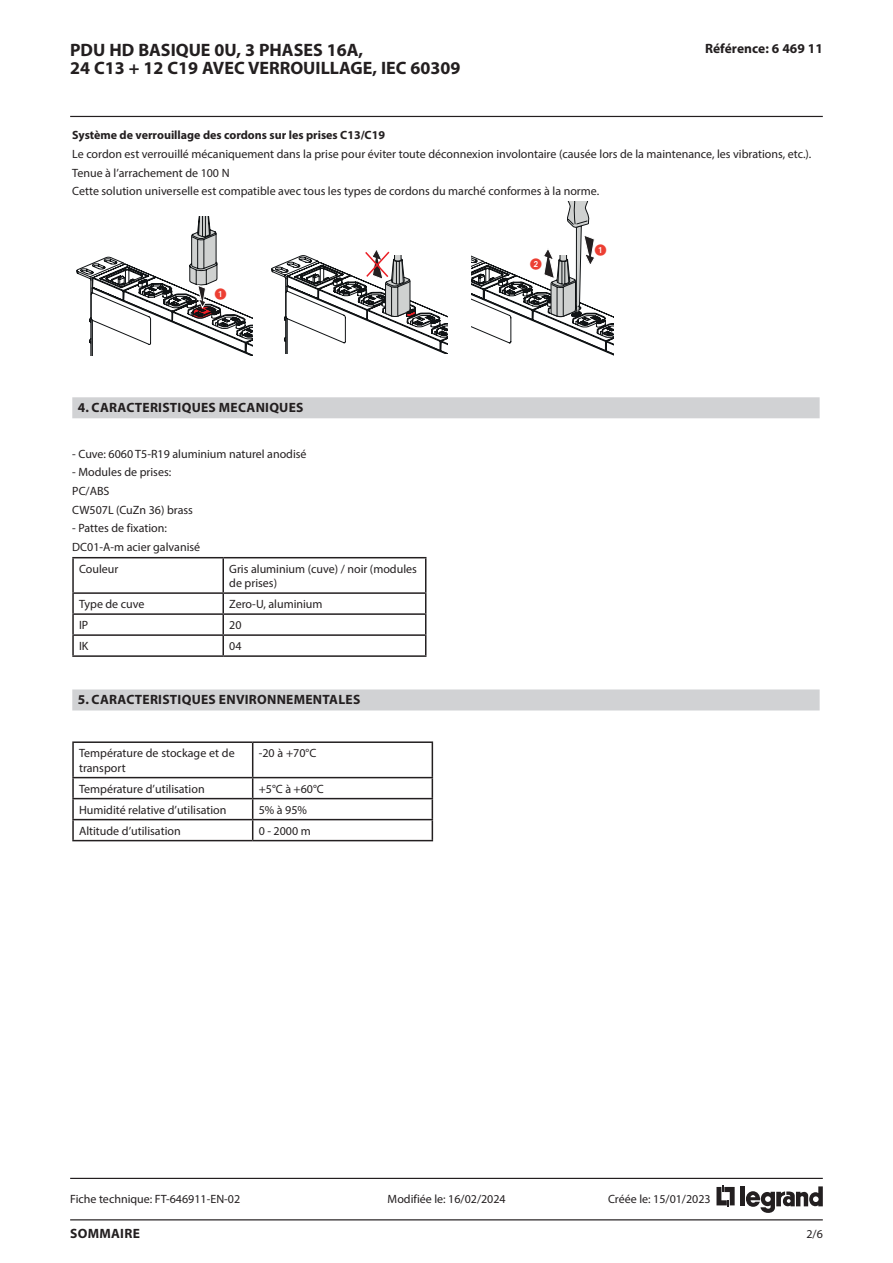
<style>
.page{position:relative;width:893px;height:1263px;background:#fff}
.page>*{position:absolute;margin:0;border:0;box-sizing:border-box;transform-origin:0 0}
.t1{font:700 18px/18px "Myriad Pro";color:#231f20}
.t2{font:700 13.5px "Myriad Pro";letter-spacing:.02em;color:#231f20}
.t3{font:700 13.5px "Myriad Pro";color:#231f20}
.Texte_courant{font:12px/14.4px "Myriad Pro";color:#231f20}
.Texte_Copy{font:12px/14.4px "Myriad Pro";color:#231f20}
.Texte_courant-2{font:700 12px "Myriad Pro";color:#231f20}
.t4{font:11.7px "European Pi One";color:#ec3f33}
</style>
<div class="page">
<hr style="left:70px;top:1219px;width:753px;height:1px;background:#231f20">
<hr style="left:70px;top:1178px;width:753px;height:1px;background:#231f20">
<hr style="left:70px;top:116px;width:753px;height:1px;background:#231f20">
<svg style="left:716px;top:1185px;width:19px;height:22px"></svg>
<hr style="left:741px;top:1186px;width:4px;height:20px;background:#231f20">
<svg style="left:746px;top:1186px;width:77px;height:27px"></svg>
<div style="left:72px;top:397px;width:748px;height:21px;background:#d1d2d4"></div>
<div style="left:72px;top:689px;width:748px;height:21px;background:#d1d2d4"></div>
<svg style="left:77px;top:216px;width:175px;height:139px"></svg>
<svg style="left:271px;top:250px;width:176px;height:104px"></svg>
<svg style="left:471px;top:202px;width:142px;height:154px"></svg>
<hr style="left:72px;top:557px;width:151px;height:1px;background:#231f20">
<hr style="left:72px;top:558px;width:2px;height:34px;background:#231f20">
<hr style="left:223px;top:557px;width:203px;height:1px;background:#231f20">
<hr style="left:222px;top:558px;width:2px;height:34px;background:#231f20">
<hr style="left:425px;top:558px;width:1px;height:34px;background:#231f20">
<hr style="left:72px;top:592px;width:151px;height:2px;background:#231f20">
<hr style="left:223px;top:592px;width:203px;height:2px;background:#231f20">
<hr style="left:72px;top:613px;width:151px;height:2px;background:#231f20">
<hr style="left:223px;top:613px;width:203px;height:2px;background:#231f20">
<hr style="left:72px;top:634px;width:151px;height:2px;background:#231f20">
<svg style="left:72px;top:594px;width:2px;height:61px"></svg>
<hr style="left:223px;top:634px;width:203px;height:2px;background:#231f20">
<svg style="left:222px;top:594px;width:2px;height:61px"></svg>
<svg style="left:425px;top:594px;width:1px;height:61px"></svg>
<hr style="left:72px;top:655px;width:151px;height:2px;background:#231f20">
<hr style="left:223px;top:655px;width:203px;height:2px;background:#231f20">
<hr style="left:72px;top:741px;width:181px;height:2px;background:#231f20">
<hr style="left:72px;top:743px;width:2px;height:34px;background:#231f20">
<hr style="left:253px;top:741px;width:180px;height:2px;background:#231f20">
<hr style="left:252px;top:743px;width:1px;height:34px;background:#231f20">
<hr style="left:432px;top:743px;width:1px;height:34px;background:#231f20">
<hr style="left:72px;top:777px;width:181px;height:1px;background:#231f20">
<hr style="left:72px;top:778px;width:2px;height:20px;background:#231f20">
<hr style="left:253px;top:777px;width:180px;height:1px;background:#231f20">
<hr style="left:72px;top:798px;width:181px;height:1px;background:#231f20">
<hr style="left:72px;top:799px;width:2px;height:20px;background:#231f20">
<hr style="left:253px;top:798px;width:180px;height:1px;background:#231f20">
<hr style="left:72px;top:819px;width:181px;height:1px;background:#231f20">
<hr style="left:72px;top:820px;width:2px;height:20px;background:#231f20">
<hr style="left:253px;top:819px;width:180px;height:1px;background:#231f20">
<svg style="left:252px;top:778px;width:1px;height:62px"></svg>
<svg style="left:432px;top:778px;width:1px;height:62px"></svg>
<hr style="left:72px;top:840px;width:181px;height:1px;background:#231f20">
<hr style="left:253px;top:840px;width:180px;height:1px;background:#231f20">
<h1 class="t1" style="left:70px;top:40px;width:392px">PDU HD BASIQUE 0U, 3 PHASES 16A,<br>24 C13 + 12 C19 AVEC VERROUILLAGE, IEC 60309</h1>
<p class="t3" style="left:705px;top:39px;width:119px">Référence: 6 469 11</p>
<p class="Texte_courant-2" style="left:72px;top:127px;width:314px">Système de verrouillage des cordons sur les prises C13/C19</p>
<p class="Texte_courant" style="left:72px;top:147px;width:741px">Le cordon est verrouillé mécaniquement dans la prise pour éviter toute déconnexion involontaire (causée lors de la maintenance, les vibrations, etc.).</p>
<p class="Texte_courant" style="left:72px;top:165px;width:159px">Tenue à l’arrachement de 100 N</p>
<p class="Texte_courant" style="left:72px;top:184px;width:528px">Cette solution universelle est compatible avec tous les types de cordons du marché conformes à la norme.</p>
<p class="t4" style="left:215px;top:287px;width:13px">1</p>
<p class="t2" style="left:78px;top:399px;width:227px">4. CARACTERISTIQUES MECANIQUES</p>
<p class="Texte_courant" style="left:72px;top:446px;width:236px">- Cuve: 6060 T5-R19 aluminium naturel anodisé</p>
<p class="Texte_courant" style="left:72px;top:465px;width:100px">- Modules de prises:</p>
<p class="Texte_courant" style="left:72px;top:484px;width:39px">PC/ABS</p>
<p class="Texte_courant" style="left:72px;top:502px;width:122px">CW507L (CuZn 36) brass</p>
<p class="Texte_courant" style="left:72px;top:521px;width:96px">- Pattes de fixation:</p>
<p class="Texte_courant" style="left:72px;top:539px;width:129px">DC01-A-m acier galvanisé</p>
<p class="Texte_courant" style="left:79px;top:561px;width:41px">Couleur</p>
<p class="Texte_courant" style="left:229px;top:561px;width:189px">Gris aluminium (cuve) / noir (modules de prises)</p>
<p class="Texte_courant" style="left:79px;top:597px;width:67px">Type de cuve</p>
<p class="Texte_courant" style="left:229px;top:597px;width:95px">Zero-U, aluminium</p>
<p class="Texte_courant" style="left:79px;top:618px;width:11px">IP</p>
<p class="Texte_courant" style="left:229px;top:618px;width:14px">20</p>
<p class="Texte_courant" style="left:79px;top:639px;width:11px">IK</p>
<p class="Texte_courant" style="left:229px;top:639px;width:14px">04</p>
<p class="t2" style="left:78px;top:691px;width:284px">5. CARACTERISTIQUES ENVIRONNEMENTALES</p>
<p class="Texte_Copy" style="left:79px;top:746px;width:157px">Température de stockage et de transport</p>
<p class="Texte_Copy" style="left:259px;top:746px;width:59px">-20 à +70°C</p>
<p class="Texte_Copy" style="left:79px;top:781px;width:127px">Température d’utilisation</p>
<p class="Texte_courant" style="left:259px;top:781px;width:67px">+5°C à +60°C</p>
<p class="Texte_courant" style="left:79px;top:802px;width:149px">Humidité relative d’utilisation</p>
<p class="Texte_courant" style="left:259px;top:802px;width:50px">5% à 95%</p>
<p class="Texte_courant" style="left:79px;top:823px;width:103px">Altitude d’utilisation</p>
<p class="Texte_courant" style="left:259px;top:823px;width:54px">0 - 2000 m</p>
<p class="t4" style="left:530px;top:258px;width:13px">2</p>
<p class="t4" style="left:595px;top:244px;width:13px">1</p>
<p class="Texte_courant" style="left:70px;top:1192px;width:172px">Fiche technique: FT-646911-EN-02</p>
<p class="Texte_courant" style="left:388px;top:1192px;width:120px">Modifiée le: 16/02/2024</p>
<p class="Texte_courant" style="left:608px;top:1192px;width:104px">Créée le: 15/01/2023</p>
<p class="t2" style="left:70px;top:1224px;width:71px">SOMMAIRE</p>
<p class="Texte_courant" style="left:806px;top:1226px;width:18px">2/6</p>
</div>
